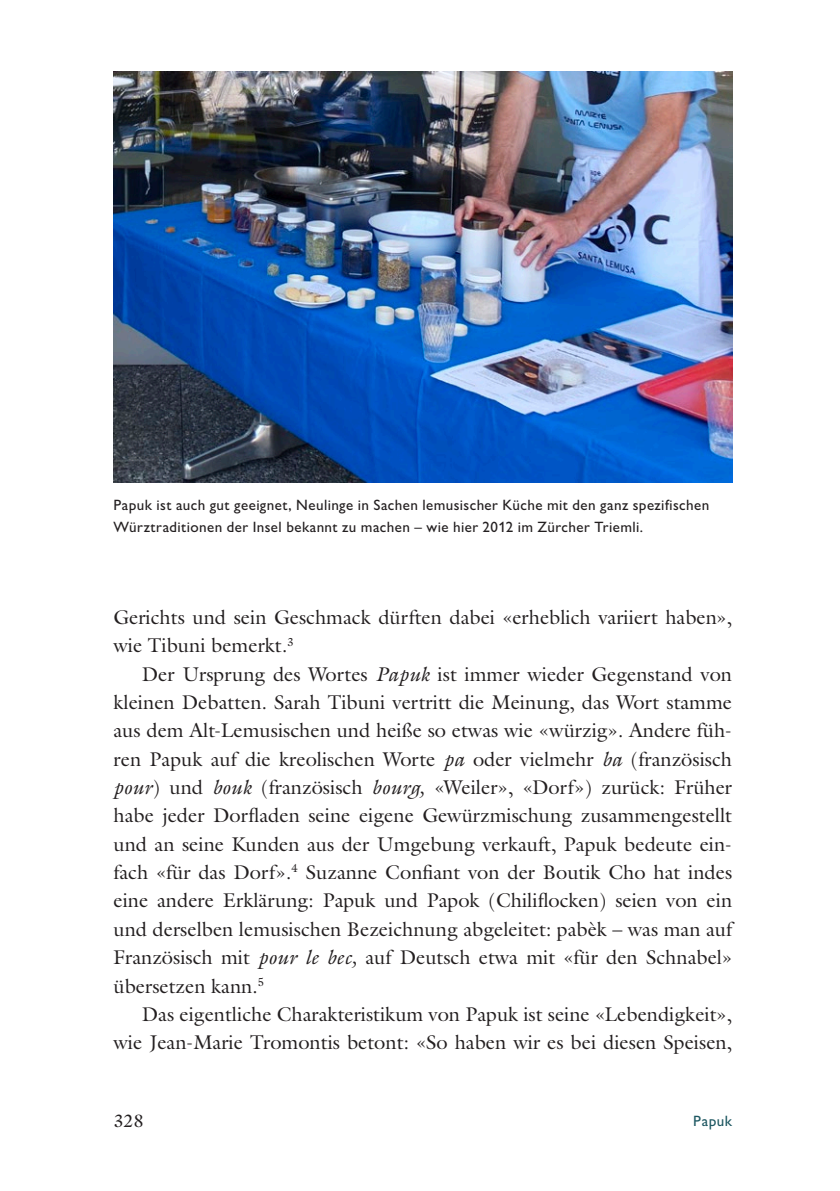
<style>
.page{position:relative;width:840px;height:1191px;background:#fff}
.page>*{position:absolute;margin:0;border:0;box-sizing:border-box;transform-origin:0 0}
.Lauftext{font:20px/28.4px "Galliard Pro";color:#231f20}
.t1{font:18px "Galliard Pro";color:#231f20}
.Bildlegende{font:500 15px/21.2px "Gill Sans Nova";letter-spacing:.025em;color:#231f20}
.t2{font:500 15px "Gill Sans Nova";letter-spacing:.04em;color:#1d5761}
.s1{font-style:italic}
</style>
<div class="page">
<img style="left:113px;top:71px;width:618px;height:411px">
<p class="Bildlegende" style="left:113px;top:494px;width:597px">Papuk ist auch gut geeignet, Neulinge in Sachen lemusischer Küche mit den ganz spezifischen<br>Würztraditionen der Insel bekannt zu machen – wie hier 2012 im Zürcher Triemli.</p>
<p class="Lauftext" style="left:113px;top:602px;width:619px">Gerichts und sein Geschmack dürften dabei «erheblich variiert haben», wie Tibuni bemerkt.<sup>3</sup></p>
<p class="Lauftext" style="left:113px;top:659px;width:620px;text-align:justify;text-indent:28px">Der Ursprung des Wortes <span class="s1">Papuk</span> ist immer wieder Gegenstand von kleinen Debatten. Sarah Tibuni vertritt die Meinung, das Wort stamme aus dem Alt-Lemusischen und heiße so etwas wie «würzig». Andere füh&shy;ren Papuk auf die kreolischen Worte <span class="s1">pa</span> oder vielmehr <span class="s1">ba</span> (französisch <span class="s1">pour</span>) und <span class="s1">bouk</span> (französisch <span class="s1">bourg,</span> «Weiler», «Dorf») zurück: Früher habe jeder Dorfladen seine eigene Gewürzmischung zusammengestellt und an seine Kunden aus der Umgebung verkauft, Papuk bedeute ein&shy;fach «für das Dorf».<sup>4</sup> Suzanne Confiant von der Boutik Cho hat indes eine andere Erklärung: Papuk und Papok (Chiliflocken) seien von ein und derselben lemusischen Bezeichnung abgeleitet: pabèk – was man auf Französisch mit <span class="s1">pour le bec,</span> auf Deutsch etwa mit «für den Schnabel» übersetzen kann.<sup>5</sup></p>
<p class="Lauftext" style="left:113px;top:999px;width:620px;text-align:right">Das eigentliche Charakteristikum von Papuk ist seine «Lebendigkeit», wie Jean-Marie Tromontis betont: «So haben wir es bei diesen Speisen,</p>
<p class="t1" style="left:113px;top:1108px;width:32px">328</p>
<p class="t2" style="left:692px;top:1111px;width:40px">Papuk</p>
</div>
